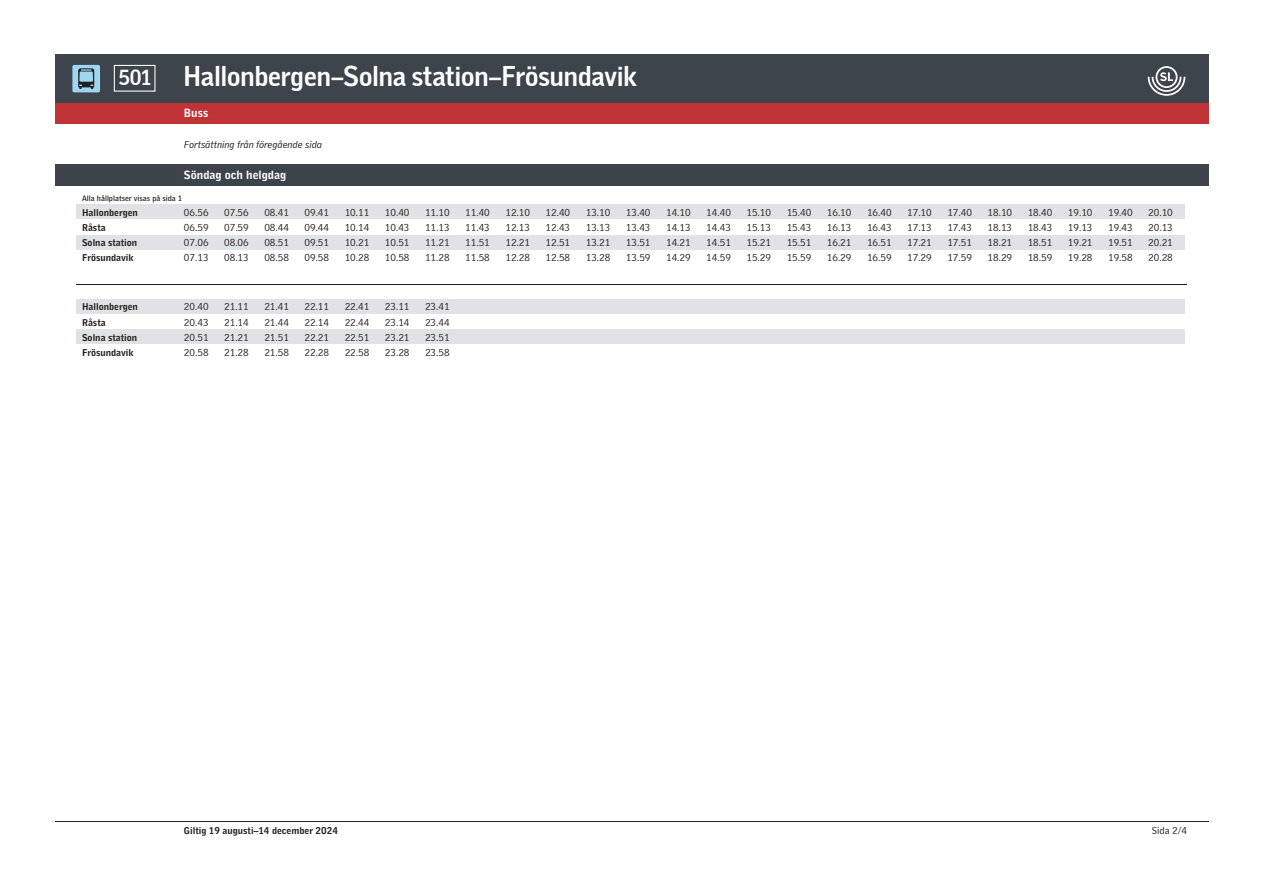
<style>
.page{position:relative;width:1263px;height:893px;background:#fff}
.page>*{position:absolute;margin:0;border:0;box-sizing:border-box;transform-origin:0 0}
.t1{font:700 26.7px "SL Gothic Display";color:#fff}
.t2{font:700 12.15px "SL Gothic Timetable 2";color:#fff}
.t3{font:9.9px "SL Gothic Timetable 2";color:#231f20}
.t4{font:700 9.9px "SL Gothic Timetable 2";color:#231f20}
.t5{font:italic 9.9px "SL Gothic Timetable 2";color:#231f20}
.t6{font:500 7.95px "SL Gothic Timetable 2";color:#231f20}
.s1{font-size:20.25px}
</style>
<div class="page">
<div style="left:55px;top:54px;width:1153px;height:49px;background:#3d444c"></div>
<div style="left:114px;top:65px;width:42px;height:27px;border:1px solid #fff"></div>
<div style="left:55px;top:103px;width:1153px;height:21px;background:#bf3335"></div>
<div style="left:55px;top:164px;width:1153px;height:22px;background:#3d434b"></div>
<div style="left:76px;top:204px;width:1109px;height:15px;background:#e1e2e6"></div>
<div style="left:76px;top:235px;width:1109px;height:15px;background:#e1e2e6"></div>
<div style="left:76px;top:299px;width:1109px;height:15px;background:#e1e2e6"></div>
<div style="left:76px;top:329px;width:1109px;height:15px;background:#e1e2e6"></div>
<div style="left:72px;top:65px;width:28px;height:27px;background:#9ed7f2;border-radius:2px"></div>
<svg style="left:78px;top:68px;width:16px;height:21px"></svg>
<svg style="left:1148px;top:66px;width:37px;height:30px"></svg>
<hr style="left:76px;top:284px;width:1111px;height:1px;background:#231f20">
<hr style="left:55px;top:821px;width:1153px;height:1px;background:#231f20">
<h1 class="t1" style="left:119px;top:61px;width:520px"><span class="s1">501</span> Hallonbergen–Solna station–Frösundavik</h1>
<p class="t2" style="left:184px;top:105px;width:26px">Buss</p>
<p class="t5" style="left:184px;top:138px;width:140px">Fortsättning från föregående sida</p>
<p class="t2" style="left:184px;top:167px;width:104px">Söndag och helgdag</p>
<p class="t6" style="left:82px;top:193px;width:102px">Alla hållplatser visas på sida 1</p>
<p class="t4" style="left:82px;top:206px;width:57px">Hallonbergen</p>
<p class="t3" style="left:184px;top:206px;width:26px">06.56</p>
<p class="t3" style="left:224px;top:206px;width:26px">07.56</p>
<p class="t3" style="left:264px;top:206px;width:26px">08.41</p>
<p class="t3" style="left:305px;top:206px;width:26px">09.41</p>
<p class="t3" style="left:345px;top:206px;width:26px">10.11</p>
<p class="t3" style="left:385px;top:206px;width:26px">10.40</p>
<p class="t3" style="left:425px;top:206px;width:26px">11.10</p>
<p class="t3" style="left:465px;top:206px;width:26px">11.40</p>
<p class="t3" style="left:505px;top:206px;width:26px">12.10</p>
<p class="t3" style="left:546px;top:206px;width:26px">12.40</p>
<p class="t3" style="left:586px;top:206px;width:26px">13.10</p>
<p class="t3" style="left:626px;top:206px;width:26px">13.40</p>
<p class="t3" style="left:666px;top:206px;width:26px">14.10</p>
<p class="t3" style="left:706px;top:206px;width:26px">14.40</p>
<p class="t3" style="left:746px;top:206px;width:26px">15.10</p>
<p class="t3" style="left:787px;top:206px;width:26px">15.40</p>
<p class="t3" style="left:827px;top:206px;width:26px">16.10</p>
<p class="t3" style="left:867px;top:206px;width:26px">16.40</p>
<p class="t3" style="left:907px;top:206px;width:26px">17.10</p>
<p class="t3" style="left:947px;top:206px;width:26px">17.40</p>
<p class="t3" style="left:988px;top:206px;width:26px">18.10</p>
<p class="t3" style="left:1028px;top:206px;width:26px">18.40</p>
<p class="t3" style="left:1068px;top:206px;width:26px">19.10</p>
<p class="t3" style="left:1108px;top:206px;width:26px">19.40</p>
<p class="t3" style="left:1148px;top:206px;width:26px">20.10</p>
<p class="t4" style="left:82px;top:221px;width:25px">Råsta</p>
<p class="t3" style="left:184px;top:221px;width:26px">06.59</p>
<p class="t3" style="left:224px;top:221px;width:26px">07.59</p>
<p class="t3" style="left:264px;top:221px;width:26px">08.44</p>
<p class="t3" style="left:305px;top:221px;width:26px">09.44</p>
<p class="t3" style="left:345px;top:221px;width:26px">10.14</p>
<p class="t3" style="left:385px;top:221px;width:26px">10.43</p>
<p class="t3" style="left:425px;top:221px;width:26px">11.13</p>
<p class="t3" style="left:465px;top:221px;width:26px">11.43</p>
<p class="t3" style="left:505px;top:221px;width:26px">12.13</p>
<p class="t3" style="left:546px;top:221px;width:26px">12.43</p>
<p class="t3" style="left:586px;top:221px;width:26px">13.13</p>
<p class="t3" style="left:626px;top:221px;width:26px">13.43</p>
<p class="t3" style="left:666px;top:221px;width:26px">14.13</p>
<p class="t3" style="left:706px;top:221px;width:26px">14.43</p>
<p class="t3" style="left:746px;top:221px;width:26px">15.13</p>
<p class="t3" style="left:787px;top:221px;width:26px">15.43</p>
<p class="t3" style="left:827px;top:221px;width:26px">16.13</p>
<p class="t3" style="left:867px;top:221px;width:26px">16.43</p>
<p class="t3" style="left:907px;top:221px;width:26px">17.13</p>
<p class="t3" style="left:947px;top:221px;width:26px">17.43</p>
<p class="t3" style="left:988px;top:221px;width:26px">18.13</p>
<p class="t3" style="left:1028px;top:221px;width:26px">18.43</p>
<p class="t3" style="left:1068px;top:221px;width:26px">19.13</p>
<p class="t3" style="left:1108px;top:221px;width:26px">19.43</p>
<p class="t3" style="left:1148px;top:221px;width:26px">20.13</p>
<p class="t4" style="left:82px;top:236px;width:57px">Solna station</p>
<p class="t3" style="left:184px;top:236px;width:26px">07.06</p>
<p class="t3" style="left:224px;top:236px;width:26px">08.06</p>
<p class="t3" style="left:264px;top:236px;width:26px">08.51</p>
<p class="t3" style="left:305px;top:236px;width:26px">09.51</p>
<p class="t3" style="left:345px;top:236px;width:26px">10.21</p>
<p class="t3" style="left:385px;top:236px;width:26px">10.51</p>
<p class="t3" style="left:425px;top:236px;width:26px">11.21</p>
<p class="t3" style="left:465px;top:236px;width:26px">11.51</p>
<p class="t3" style="left:505px;top:236px;width:26px">12.21</p>
<p class="t3" style="left:546px;top:236px;width:26px">12.51</p>
<p class="t3" style="left:586px;top:236px;width:26px">13.21</p>
<p class="t3" style="left:626px;top:236px;width:26px">13.51</p>
<p class="t3" style="left:666px;top:236px;width:26px">14.21</p>
<p class="t3" style="left:706px;top:236px;width:26px">14.51</p>
<p class="t3" style="left:746px;top:236px;width:26px">15.21</p>
<p class="t3" style="left:787px;top:236px;width:26px">15.51</p>
<p class="t3" style="left:827px;top:236px;width:26px">16.21</p>
<p class="t3" style="left:867px;top:236px;width:26px">16.51</p>
<p class="t3" style="left:907px;top:236px;width:26px">17.21</p>
<p class="t3" style="left:947px;top:236px;width:26px">17.51</p>
<p class="t3" style="left:988px;top:236px;width:26px">18.21</p>
<p class="t3" style="left:1028px;top:236px;width:26px">18.51</p>
<p class="t3" style="left:1068px;top:236px;width:26px">19.21</p>
<p class="t3" style="left:1108px;top:236px;width:26px">19.51</p>
<p class="t3" style="left:1148px;top:236px;width:26px">20.21</p>
<p class="t4" style="left:82px;top:251px;width:53px">Frösundavik</p>
<p class="t3" style="left:184px;top:251px;width:26px">07.13</p>
<p class="t3" style="left:224px;top:251px;width:26px">08.13</p>
<p class="t3" style="left:264px;top:251px;width:26px">08.58</p>
<p class="t3" style="left:305px;top:251px;width:26px">09.58</p>
<p class="t3" style="left:345px;top:251px;width:26px">10.28</p>
<p class="t3" style="left:385px;top:251px;width:26px">10.58</p>
<p class="t3" style="left:425px;top:251px;width:26px">11.28</p>
<p class="t3" style="left:465px;top:251px;width:26px">11.58</p>
<p class="t3" style="left:505px;top:251px;width:26px">12.28</p>
<p class="t3" style="left:546px;top:251px;width:26px">12.58</p>
<p class="t3" style="left:586px;top:251px;width:26px">13.28</p>
<p class="t3" style="left:626px;top:251px;width:26px">13.59</p>
<p class="t3" style="left:666px;top:251px;width:26px">14.29</p>
<p class="t3" style="left:706px;top:251px;width:26px">14.59</p>
<p class="t3" style="left:746px;top:251px;width:26px">15.29</p>
<p class="t3" style="left:787px;top:251px;width:26px">15.59</p>
<p class="t3" style="left:827px;top:251px;width:26px">16.29</p>
<p class="t3" style="left:867px;top:251px;width:26px">16.59</p>
<p class="t3" style="left:907px;top:251px;width:26px">17.29</p>
<p class="t3" style="left:947px;top:251px;width:26px">17.59</p>
<p class="t3" style="left:988px;top:251px;width:26px">18.29</p>
<p class="t3" style="left:1028px;top:251px;width:26px">18.59</p>
<p class="t3" style="left:1068px;top:251px;width:26px">19.28</p>
<p class="t3" style="left:1108px;top:251px;width:26px">19.58</p>
<p class="t3" style="left:1148px;top:251px;width:26px">20.28</p>
<p class="t4" style="left:82px;top:300px;width:57px">Hallonbergen</p>
<p class="t3" style="left:184px;top:300px;width:26px">20.40</p>
<p class="t3" style="left:224px;top:300px;width:26px">21.11</p>
<p class="t3" style="left:264px;top:300px;width:26px">21.41</p>
<p class="t3" style="left:305px;top:300px;width:26px">22.11</p>
<p class="t3" style="left:345px;top:300px;width:26px">22.41</p>
<p class="t3" style="left:385px;top:300px;width:26px">23.11</p>
<p class="t3" style="left:425px;top:300px;width:26px">23.41</p>
<p class="t4" style="left:82px;top:316px;width:25px">Råsta</p>
<p class="t3" style="left:184px;top:316px;width:26px">20.43</p>
<p class="t3" style="left:224px;top:316px;width:26px">21.14</p>
<p class="t3" style="left:264px;top:316px;width:26px">21.44</p>
<p class="t3" style="left:305px;top:316px;width:26px">22.14</p>
<p class="t3" style="left:345px;top:316px;width:26px">22.44</p>
<p class="t3" style="left:385px;top:316px;width:26px">23.14</p>
<p class="t3" style="left:425px;top:316px;width:26px">23.44</p>
<p class="t4" style="left:82px;top:331px;width:57px">Solna station</p>
<p class="t3" style="left:184px;top:331px;width:26px">20.51</p>
<p class="t3" style="left:224px;top:331px;width:26px">21.21</p>
<p class="t3" style="left:264px;top:331px;width:26px">21.51</p>
<p class="t3" style="left:305px;top:331px;width:26px">22.21</p>
<p class="t3" style="left:345px;top:331px;width:26px">22.51</p>
<p class="t3" style="left:385px;top:331px;width:26px">23.21</p>
<p class="t3" style="left:425px;top:331px;width:26px">23.51</p>
<p class="t4" style="left:82px;top:346px;width:53px">Frösundavik</p>
<p class="t3" style="left:184px;top:346px;width:26px">20.58</p>
<p class="t3" style="left:224px;top:346px;width:26px">21.28</p>
<p class="t3" style="left:264px;top:346px;width:26px">21.58</p>
<p class="t3" style="left:305px;top:346px;width:26px">22.28</p>
<p class="t3" style="left:345px;top:346px;width:26px">22.58</p>
<p class="t3" style="left:385px;top:346px;width:26px">23.28</p>
<p class="t3" style="left:425px;top:346px;width:26px">23.58</p>
<p class="t4" style="left:184px;top:823px;width:155px">Giltig 19 augusti–14 december 2024</p>
<p class="t3" style="left:1152px;top:823px;width:37px">Sida 2/4</p>
</div>
